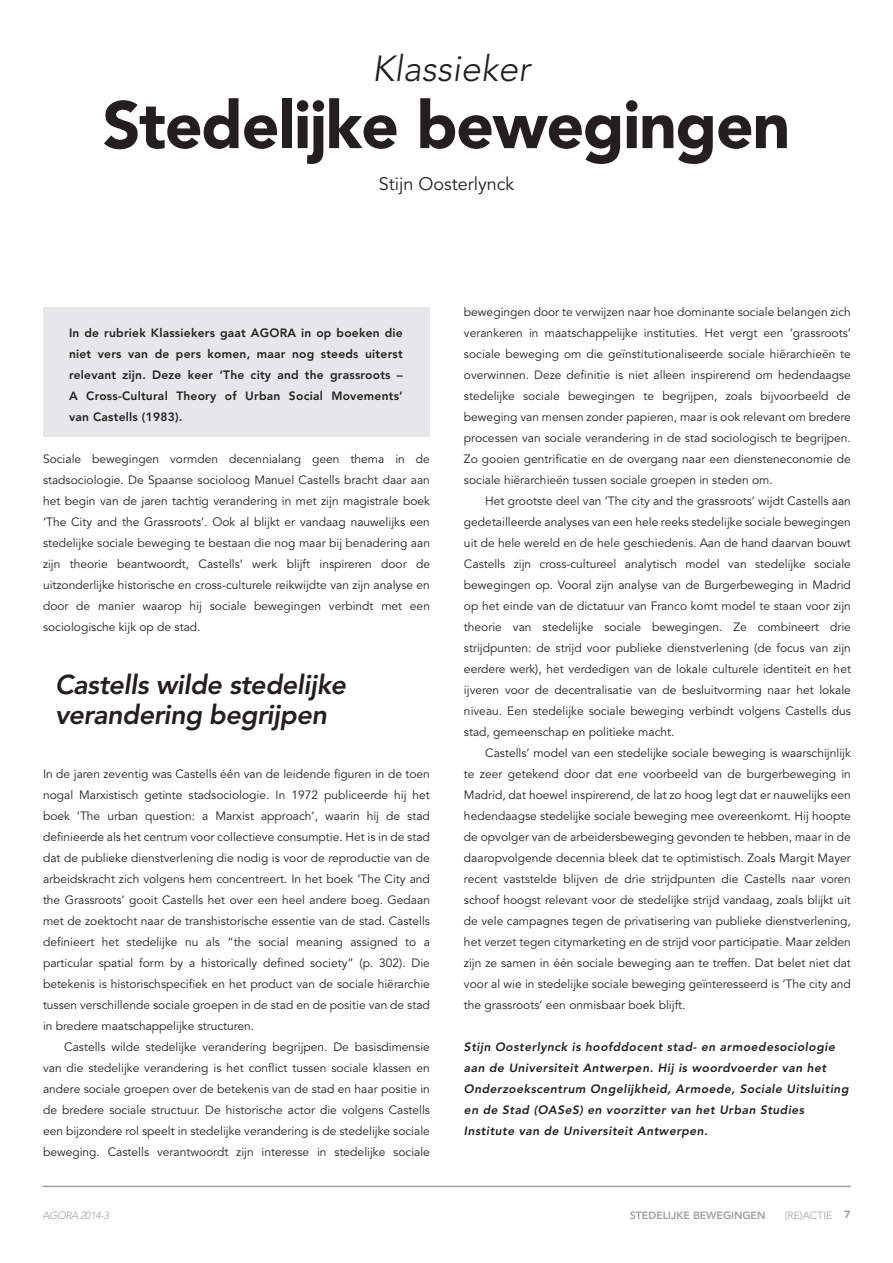
<style>
.page{position:relative;width:893px;height:1263px;background:#fff}
.page>*{position:absolute;margin:0;border:0;box-sizing:border-box;transform-origin:0 0}
.t1{font:900 66px "Avenir LT Std";letter-spacing:-.02em;color:#231f20}
.t2{font:italic 300 36px "Avenir LT Std";color:#231f20}
.t3{font:italic 800 27px/30px "Avenir LT Std";letter-spacing:-.02em;color:#231f20}
.t4{font:18px "Avenir LT Std";color:#231f20}
.t5{font:12px/21px "Avenir LT Std";color:#231f20;text-align:justify}
.t6{font:italic 800 12px/21px "Avenir LT Std";letter-spacing:.04em;color:#231f20}
.t7{font:800 12px/21px "Avenir LT Std";letter-spacing:.02em;color:#231f20;text-align:justify}
.t8{font:800 10.5px "Avenir LT Std";color:#9d9fa2}
.t9{font:italic 300 10.5px "Avenir LT Std";letter-spacing:-.04em;color:#9d9fa2}
.t10{font:300 10.5px "Avenir LT Std";color:#9d9fa2}
.s1{font-weight:900}
</style>
<div class="page">
<div style="left:43px;top:307px;width:386px;height:130px;background:#e6e7e9"></div>
<hr style="left:43px;top:1186px;width:807px;height:1px;background:#9d9fa2">
<h2 class="t2" style="left:372px;top:48px;width:159px">Klassieker</h2>
<h1 class="t1" style="left:103px;top:85px;width:689px">Stedelijke bewegingen</h1>
<h3 class="t4" style="left:379px;top:173px;width:137px">Stijn Oosterlynck</h3>
<p class="t7" style="left:69px;top:322px;width:335px">In de rubriek Klassiekers gaat AGORA in op boeken die niet vers van de pers komen, maar nog steeds uiterst relevant zijn. Deze keer ‘The city and the grassroots – A Cross-Cultural Theory of Urban Social M ovements’ van Castells (1983).</p>
<p class="t5" style="left:43px;top:448px;width:388px">Sociale bewegingen vormden decennialang geen thema in de stadsociologie. De Spaanse socioloog Manuel Castells bracht daar aan het begin van de jaren tachtig verandering in met zijn magistrale boek ‘The City and the Grassroots’. Ook al blijkt er vandaag nauwelijks een stedelijke sociale beweging te bestaan die nog maar bij benadering aan zijn theorie beantwoordt, Castells’ werk blijft inspireren door de uitzonderlijke historische en cross-culturele reikwijdte van zijn analyse en door de manier waarop hij sociale bewegingen verbindt met een sociologische kijk op de stad.</p>
<h3 class="t3" style="left:55px;top:670px;width:292px">Castells wilde stedelijke verandering begrijpen</h3>
<p class="t5" style="left:43px;top:763px;width:388px">In de jaren zeventig was Castells één van de leidende figuren in de toen nogal Marxistisch getinte stadsociologie. In 1972 publiceerde hij het boek ‘The urban question: a Marxist approach’, waarin hij de stad definieerde als het centrum voor collectieve consumptie. Het is in de stad dat de publieke dienstverlening die nodig is voor de reproductie van de arbeidskracht zich volgens hem concentreert. In het boek ‘The City and the Grassroots’ gooit Castells het over een heel andere boeg. Gedaan met de zoektocht naar de transhistorische essentie van de stad. Castells definieert het stedelijke nu als “the social meaning assigned to a particular spatial form by a historically defined society” (p. 302). Die betekenis is historischspecifiek en het product van de sociale hiërarchie tussen verschillende sociale groepen in de stad en de positie van de stad in bredere maatschappelijke structuren.</p>
<p class="t5" style="left:43px;top:1036px;width:388px;text-indent:21px">Castells wilde stedelijke verandering begrijpen. De basisdimensie van die stedelijke verandering is het conflict tussen sociale klassen en andere sociale groepen over de betekenis van de stad en haar positie in de bredere sociale structuur. De historische actor die volgens Castells een bijzondere rol speelt in stedelijke verandering is de stedelijke sociale beweging. Castells verantwoordt zijn interesse in stedelijke sociale</p>
<p class="t5" style="left:464px;top:301px;width:388px">bewegingen door te verwijzen naar hoe dominante sociale belangen zich verankeren in maatschappelijke instituties. Het vergt een ‘grassroots’ sociale beweging om die geïnstitutionaliseerde sociale hiërarchieën te overwinnen. Deze definitie is niet alleen inspirerend om hedendaagse stedelijke sociale bewegingen te begrijpen, zoals bijvoorbeeld de beweging van mensen zonder papieren, maar is ook relevant om bredere processen van sociale verandering in de stad sociologisch te begrijpen.<br>Zo gooien gentrificatie en de overgang naar een diensteneconomie de sociale hiërarchieën tussen sociale groepen in steden om.</p>
<p class="t5" style="left:464px;top:490px;width:388px;text-indent:21px">Het grootste deel van ‘The city and the grassroots’ wijdt Castells aan gedetailleerde analyses van een hele reeks stedelijke sociale bewegingen uit de hele wereld en de hele geschiedenis. Aan de hand daarvan bouwt Castells zijn cross-cultureel analytisch model van stedelijke sociale bewegingen op. Vooral zijn analyse van de Burgerbeweging in Madrid op het einde van de dictatuur van Franco komt model te staan voor zijn theorie van stedelijke sociale bewegingen. Ze combineert drie strijdpunten: de strijd voor publieke dienstverlening (de focus van zijn eerdere werk), het verdedigen van de lokale culturele identiteit en het ijveren voor de decentralisatie van de besluitvorming naar het lokale niveau. Een stedelijke sociale beweging verbindt volgens Castells dus stad, gemeenschap en politieke macht.</p>
<p class="t5" style="left:464px;top:742px;width:388px;text-indent:21px">Castells’ model van een stedelijke sociale beweging is waarschijnlijk te zeer getekend door dat ene voorbeeld van de burgerbeweging in Madrid, dat hoewel inspirerend, de lat zo hoog legt dat er nauwelijks een hedendaagse stedelijke sociale beweging mee overeenkomt. Hij hoopte de opvolger van de arbeidersbeweging gevonden te hebben, maar in de daaropvolgende decennia bleek dat te optimistisch. Zoals Margit Mayer recent vaststelde blijven de drie strijdpunten die Castells naar voren schoof hoogst relevant voor de stedelijke strijd vandaag, zoals blijkt uit de vele campagnes tegen de privatisering van publieke dienstverlening, het verzet tegen citymarketing en de strijd voor participatie. Maar zelden zijn ze samen in één sociale beweging aan te treffen. Dat belet niet dat voor al wie in stedelijke sociale beweging geïnteresseerd is ‘The city and the grassroots’ een onmisbaar boek blijft.</p>
<p class="t6" style="left:464px;top:1036px;width:386px">Stijn Oosterlynck is hoofddocent stad- en armoedesociologie aan de Universiteit Antwerpen. Hij is woordvoerder van het Onderzoekscentrum Ongelijkheid, Armoede, Sociale Uitsluiting en de Stad (OASeS) en voorzitter van het Urban Studies Institute van de Universiteit Antwerpen.</p>
<p class="t9" style="left:43px;top:1209px;width:68px">AGORA 2014-3</p>
<p class="t8" style="left:630px;top:1209px;width:79px">Stedelijke beweg</p>
<p class="t8" style="left:731px;top:1209px;width:36px">ingen</p>
<p class="t10" style="left:785px;top:1209px;width:67px">(RE)ACTIE <span class="s1">7</span></p>
</div>
